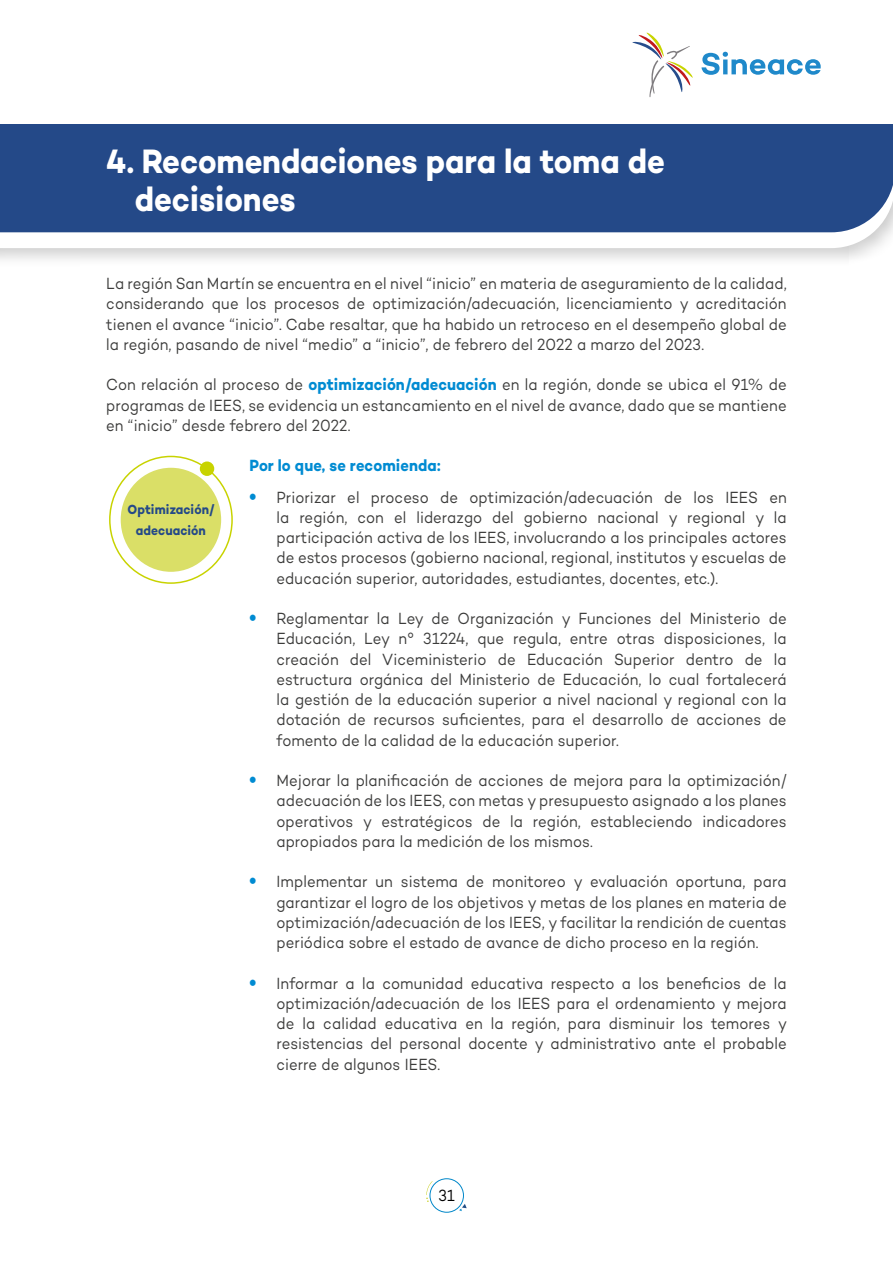
<style>
.page{position:relative;width:893px;height:1263px;background:#fff}
.page>*{position:absolute;margin:0;border:0;box-sizing:border-box;transform-origin:0 0}
.t1{font:700 34.5px/37.5px "Campton";letter-spacing:-.005em;color:#fff;scale:.9 1}
.t2{font:16.5px/20.2px "Campton";letter-spacing:.005em;color:#3c3c3b;text-align:justify;scale:.9 1}
.t3{font:700 16.5px "Campton";letter-spacing:.005em;color:#008bd2;scale:.9 1}
.t4{font:16.5px "Campton";color:#000;scale:.9 1}
.t5{font:700 13.5px/20.2px "Campton";letter-spacing:.005em;color:#244988;text-align:center;scale:.9 1}
.s1{font-weight:700;color:#008bd2}
.s2{font-weight:700;font-size:21px;color:#008bd2}
</style>
<div class="page">
<div style="left:430px;top:1178px;width:34px;height:34px;border:1px solid #0087c9;border-radius:50%"></div>
<svg style="left:459px;top:1204px;width:8px;height:7px"></svg>
<svg style="left:426px;top:1181px;width:7px;height:21px"></svg>
<div style="left:0;top:0;width:893px;height:268px;background:#000;opacity:.2"></div>
<svg style="left:0;top:232px;width:893px;height:16px"></svg>
<div style="left:0;top:123px;width:893px;height:109px;background:#244988"></div>
<div style="left:0;top:0;width:893px;height:123px;background:#fff"></div>
<svg style="left:632px;top:32px;width:189px;height:65px"></svg>
<div style="left:121px;top:468px;width:100px;height:104px;background:#dadf67;border-radius:50%"></div>
<div style="left:200px;top:461px;width:14px;height:15px;background:#c8d300;border-radius:50%"></div>
<h1 class="t1" style="left:135px;top:142px;width:590px;text-indent:-29px">4. Recomendaciones para la toma de decisiones</h1>
<p class="t2" style="left:106px;top:273px;width:757px">La región San Martín se encuentra en el nivel “inicio” en materia de aseguramiento de la calidad, considerando que los procesos de optimización/adecuación, licenciamiento y acreditación tienen el avance “inicio”. Cabe resaltar, que ha habido un retroceso en el desempeño global de la región, pasando de nivel “medio” a “inicio”, de febrero del 2022 a marzo del 2023.</p>
<p class="t2" style="left:106px;top:374px;width:757px">Con relación al proceso de <span class="s1">optimización/adecuación</span> en la región, donde se ubica el 91% de programas de IEES, se evidencia un estancamiento en el nivel de avance, dado que se mantiene en “inicio” desde febrero del 2022.</p>
<p class="t5" style="left:127px;top:499px;width:98px">Optimización/ adecuación</p>
<p class="t3" style="left:249px;top:455px;width:214px">Por lo que, se recomienda:</p>
<p class="t2" style="left:276px;top:486px;width:568px;text-indent:-27px"><span class="s2">•</span> Priorizar el proceso de optimización/adecuación de los IEES en la región, con el liderazgo del gobierno nacional y regional y la participación activa de los IEES, involucrando a los principales actores de estos procesos (gobierno nacional, regional, institutos y escuelas de educación superior, autoridades, estudiantes, docentes, etc.).</p>
<p class="t2" style="left:276px;top:608px;width:568px;text-indent:-27px"><span class="s2">•</span> Reglamentar la Ley de Organización y Funciones del Ministerio de Educación, Ley n° 31224, que regula, entre otras disposiciones, la creación del Viceministerio de Educación Superior dentro de la estructura orgánica del Ministerio de Educación, lo cual fortalecerá la gestión de la educación superior a nivel nacional y regional con la dotación de recursos suficientes, para el desarrollo de acciones de fomento de la calidad de la educación superior.</p>
<p class="t2" style="left:276px;top:770px;width:568px;text-indent:-27px"><span class="s2">•</span> Mejorar la planificación de acciones de mejora para la optimización/ adecuación de los IEES, con metas y presupuesto asignado a los planes operativos y estratégicos de la región, estableciendo indicadores apropiados para la medición de los mismos.</p>
<p class="t2" style="left:276px;top:871px;width:568px;text-indent:-27px"><span class="s2">•</span> Implementar un sistema de monitoreo y evaluación oportuna, para garantizar el logro de los objetivos y metas de los planes en materia de optimización/adecuación de los IEES, y facilitar la rendición de cuentas periódica sobre el estado de avance de dicho proceso en la región.</p>
<p class="t2" style="left:276px;top:972px;width:569px;text-indent:-27px"><span class="s2">•</span> Informar a la comunidad educativa respecto a los beneficios de la optimización/adecuación de los IEES para el ordenamiento y mejora de la calidad educativa en la región, para disminuir los temores y resistencias del personal docente y administrativo ante el probable cierre de algunos IEES.</p>
<p class="t4" style="left:438px;top:1185px;width:19px">31</p>
</div>
